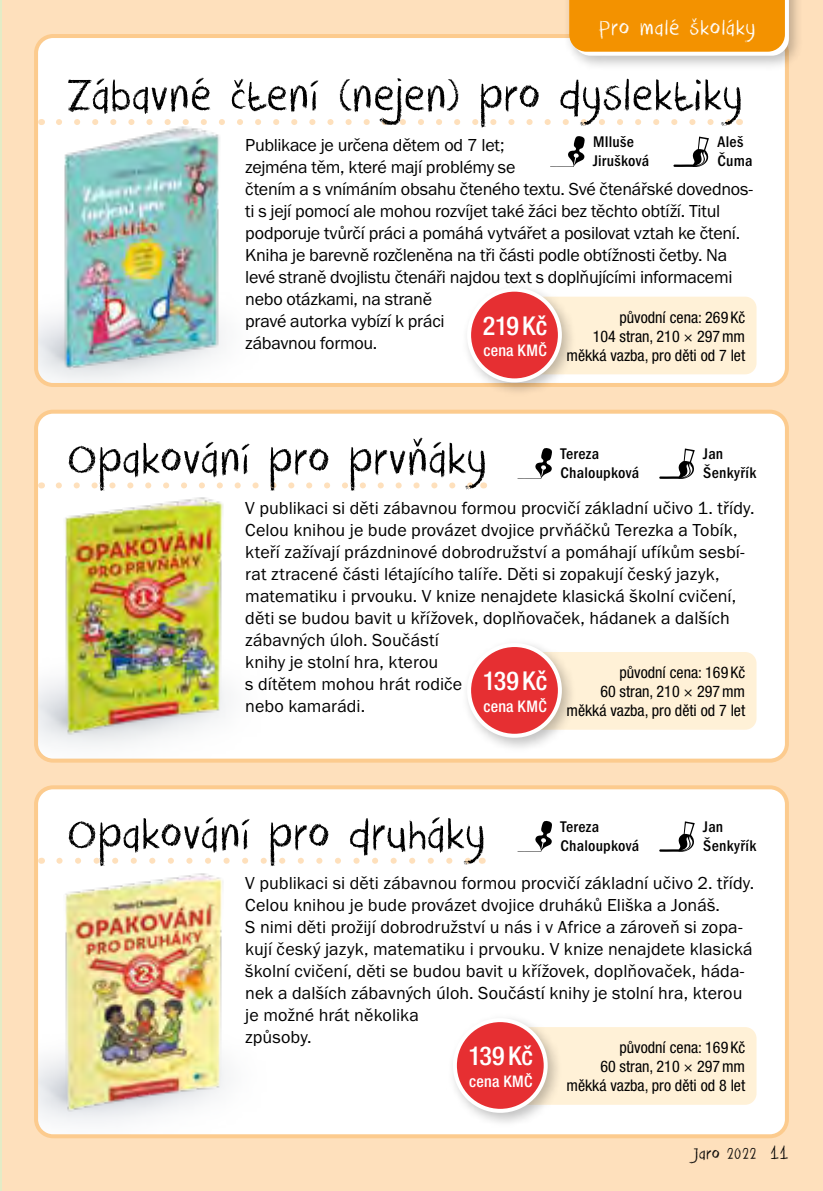
<style>
.page{position:relative;width:823px;height:1191px;background:#fff}
.page>*{position:absolute;margin:0;border:0;box-sizing:border-box;transform-origin:0 0}
.t1{font:50px "Crayon Crumble";letter-spacing:.015em;color:#000}
.t2{font:500 condensed 26px "Helvetica Neue CE";letter-spacing:.005em;color:#fff}
.t3{font:24px "Crayon Crumble";letter-spacing:.04em;color:#fff}
.t4{font:18px/22px "Franklin Gothic ITCTOT";color:#000}
.t5{font:18px "Crayon Crumble";letter-spacing:.02em;color:#000}
.t6{font:16px/19.2px "Helvetica Neue Cond CE";color:#000;text-align:right}
.t7{font:16px/19.2px "Franklin Got Itc TOT Med Con";letter-spacing:.015em;color:#000}
.t8{font:500 condensed 16px "Helvetica Neue CE";letter-spacing:.015em;color:#fff}
.s1{font-size:22px}
</style>
<div class="page">
<div style="left:0;top:0;width:822px;height:1191px;background:#fee0bc"></div>
<hr style="left:0;top:0;width:1px;height:1191px;background:#e3ecc6">
<div style="left:36px;top:787px;width:750px;height:349px;background:#fff;border-radius:17px"></div>
<div style="left:34px;top:785px;width:754px;height:353px;border:4px solid #fccb8e;border-radius:17px"></div>
<div style="left:36px;top:412px;width:750px;height:348px;background:#fff;border-radius:17px"></div>
<div style="left:34px;top:410px;width:754px;height:352px;border:4px solid #fccb8e;border-radius:17px"></div>
<div style="left:36px;top:36px;width:750px;height:349px;background:#fff;border-radius:17px"></div>
<div style="left:34px;top:34px;width:754px;height:353px;border:4px solid #fccb8e;border-radius:17px"></div>
<div style="left:562px;top:0;width:241px;height:71px;background:#000;opacity:.25"></div>
<svg style="left:569px;top:0;width:219px;height:56px;background:#f39c19"></svg>
<svg style="left:59px;top:119px;width:670px;height:6px"></svg>
<svg style="left:59px;top:482px;width:415px;height:6px"></svg>
<svg style="left:59px;top:857px;width:412px;height:6px"></svg>
<svg style="left:550px;top:136px;width:34px;height:31px"></svg>
<svg style="left:673px;top:137px;width:35px;height:30px"></svg>
<svg style="left:517px;top:448px;width:34px;height:31px"></svg>
<svg style="left:659px;top:448px;width:35px;height:31px"></svg>
<svg style="left:517px;top:821px;width:34px;height:31px"></svg>
<svg style="left:659px;top:821px;width:35px;height:31px"></svg>
<img style="left:38px;top:637px;width:248px;height:122px">
<img style="left:38px;top:1013px;width:248px;height:121px">
<img style="left:38px;top:275px;width:244px;height:108px">
<img style="left:59px;top:497px;width:169px;height:242px">
<img style="left:59px;top:873px;width:169px;height:243px">
<img style="left:58px;top:120px;width:167px;height:255px">
<div style="left:506px;top:1027px;width:250px;height:77px;background:#fff1d7;border-radius:11px"></div>
<div style="left:446px;top:1011px;width:116px;height:116px;background:#000;opacity:.25"></div>
<div style="left:454px;top:1020px;width:91px;height:90px;background:#e62f32;border-radius:50%"></div>
<div style="left:452px;top:1018px;width:95px;height:94px;border:4px solid #fff;border-radius:50%"></div>
<div style="left:506px;top:297px;width:250px;height:77px;background:#fff1d7;border-radius:11px"></div>
<div style="left:460px;top:281px;width:116px;height:116px;background:#000;opacity:.25"></div>
<div style="left:469px;top:290px;width:90px;height:90px;background:#e62f32;border-radius:50%"></div>
<div style="left:467px;top:288px;width:94px;height:94px;border:4px solid #fff;border-radius:50%"></div>
<div style="left:506px;top:652px;width:250px;height:77px;background:#fff1d7;border-radius:11px"></div>
<div style="left:460px;top:637px;width:116px;height:115px;background:#000;opacity:.25"></div>
<div style="left:469px;top:645px;width:90px;height:90px;background:#e62f32;border-radius:50%"></div>
<div style="left:467px;top:643px;width:94px;height:94px;border:4px solid #fff;border-radius:50%"></div>
<h3 class="t3" style="left:598px;top:14px;width:157px">Pro malé školáky</h3>
<h1 class="t1" style="left:66px;top:66px;width:676px">Zábavné čtení (nejen) pro dyslektiky</h1>
<p class="t7" style="left:592px;top:132px;width:57px">MIluše<br>Jirušková</p>
<p class="t7" style="left:717px;top:132px;width:36px">Aleš<br>Čuma</p>
<p class="t4" style="left:245px;top:135px;width:508px">Publikace je určena dětem od 7 let;<br>zejména těm, které mají problémy se<br>čtením a s vnímáním obsahu čteného textu. Své čtenářské dovednos&shy;ti s její pomocí ale mohou rozvíjet také žáci bez těchto obtíží. Titul podporuje tvůrčí práci a pomáhá vytvářet a posilovat vztah ke čtení.<br>Kniha je barevně rozčleněna na tři části podle obtížnosti četby. Na levé straně dvojlistu čtenáři najdou text s doplňujícími informacemi nebo otázkami, na straně<br>pravé autorka vybízí k práci<br>zábavnou formou.</p>
<p class="t6" style="left:566px;top:307px;width:180px">původní cena: 269 Kč<br>104 stran, 210 × 297mm měkká vazba, pro děti od 7 let</p>
<h2 class="t2" style="left:482px;top:310px;width:66px">219 Kč</h2>
<p class="t8" style="left:483px;top:341px;width:65px">cena KMČ</p>
<h1 class="t1" style="left:66px;top:429px;width:421px">Opakování pro prvňáky</h1>
<p class="t7" style="left:560px;top:444px;width:80px">Tereza<br>Chaloupková</p>
<p class="t7" style="left:702px;top:444px;width:54px">Jan<br>Šenkyřík</p>
<p class="t4" style="left:245px;top:497px;width:510px">V publikaci si děti zábavnou formou procvičí základní učivo 1. třídy.<br>Celou knihou je bude provázet dvojice prvňáčků Terezka a Tobík, kteří zažívají prázdninové dobrodružství a pomáhají ufíkům sesbí&shy;rat ztracené části létajícího talíře. Děti si zopakují český jazyk, matematiku i prvouku. V knize nenajdete klasická školní cvičení, děti se budou bavit u křížovek, doplňovaček, hádanek a dalších zábavných úloh. Součástí<br>knihy je stolní hra, kterou<br>s dítětem mohou hrát rodiče<br>nebo kamarádi.</p>
<p class="t6" style="left:566px;top:662px;width:180px">původní cena: 169 Kč<br>60 stran, 210 × 297mm měkká vazba, pro děti od 7 let</p>
<h2 class="t2" style="left:482px;top:666px;width:66px">139 Kč</h2>
<p class="t8" style="left:483px;top:697px;width:65px">cena KMČ</p>
<h1 class="t1" style="left:66px;top:804px;width:419px">Opakování pro druháky</h1>
<p class="t7" style="left:560px;top:817px;width:80px">Tereza<br>Chaloupková</p>
<p class="t7" style="left:702px;top:817px;width:54px">Jan<br>Šenkyřík</p>
<p class="t4" style="left:245px;top:872px;width:510px">V publikaci si děti zábavnou formou procvičí základní učivo 2. třídy.<br>Celou knihou je bude provázet dvojice druháků Eliška a Jonáš.<br>S nimi děti prožijí dobrodružství u nás i v Africe a zároveň si zopa&shy;kují český jazyk, matematiku i prvouku. V knize nenajdete klasická školní cvičení, děti se budou bavit u křížovek, doplňovaček, háda&shy;nek a dalších zábavných úloh. Součástí knihy je stolní hra, kterou je možné hrát několika<br>způsoby.</p>
<p class="t6" style="left:566px;top:1037px;width:180px">původní cena: 169 Kč<br>60 stran, 210 × 297mm měkká vazba, pro děti od 8 let</p>
<h2 class="t2" style="left:468px;top:1041px;width:66px">139 Kč</h2>
<p class="t8" style="left:469px;top:1071px;width:65px">cena KMČ</p>
<p class="t5" style="left:693px;top:1143px;width:97px">Jaro 2022 <span class="s1">11</span></p>
</div>
